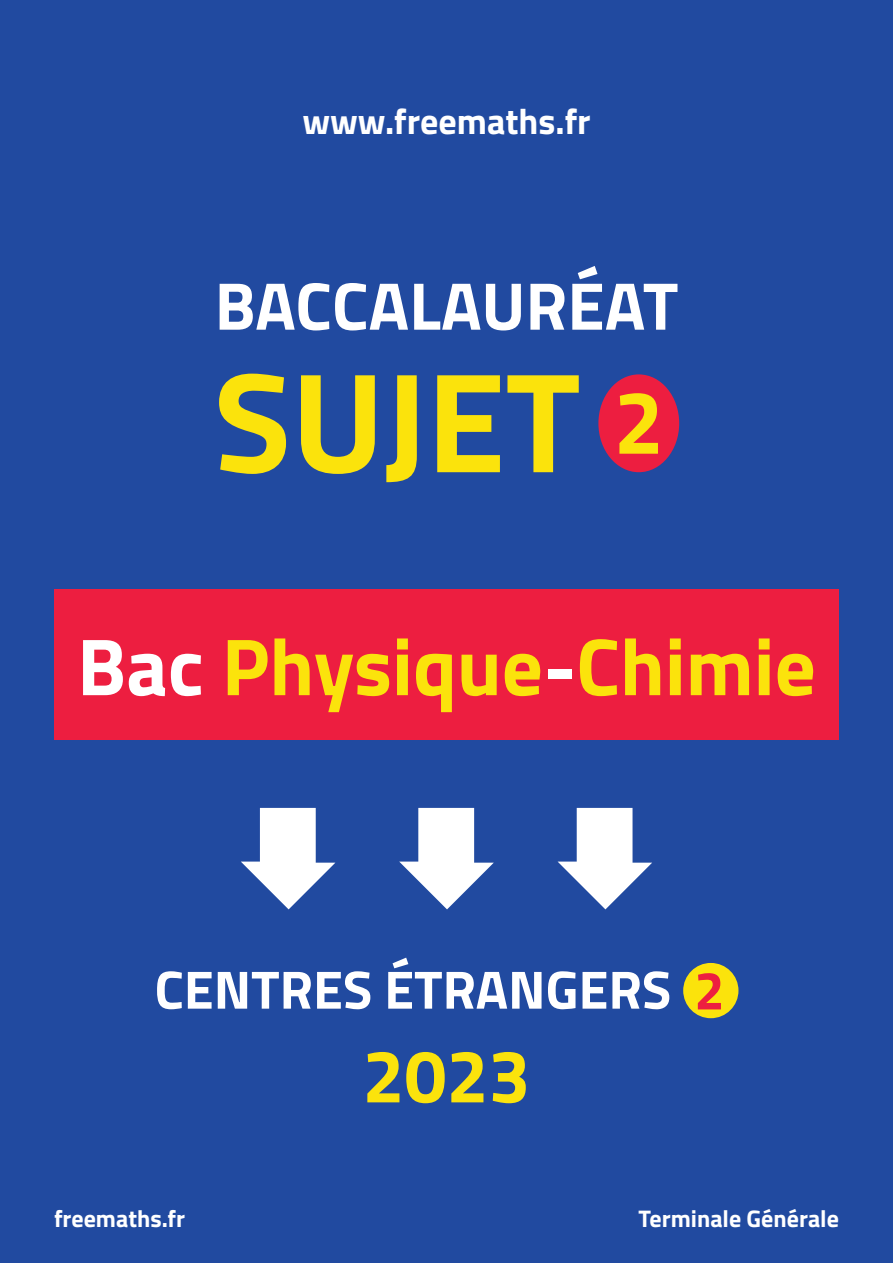
<style>
.page{position:relative;width:893px;height:1263px;background:#214aa0}
.page>*{position:absolute;margin:0;border:0;box-sizing:border-box;transform-origin:0 0}
.t1{font:700 142.5px "Titillium";color:#fbe30c}
.t2{font:700 81px "Titillium";color:#fbe30c}
.t3{font:700 75px "Titillium";color:#fbe30c}
.t4{font:700 67.5px "Titillium";color:#fff}
.t5{font:700 54px "Titillium";color:#fff}
.t6{font:700 36px "Titillium";color:#fff}
.t7{font:700 24px "Titillium";color:#fff}
.s1{font-size:90px}
.s2{color:#fff}
.s3{color:#ed1e40}
</style>
<div class="page">
<div style="left:598px;top:374px;width:81px;height:98px;background:#ed1e40;border-radius:50%"></div>
<svg style="left:241px;top:808px;width:94px;height:101px"></svg>
<svg style="left:399px;top:808px;width:95px;height:101px"></svg>
<svg style="left:558px;top:808px;width:94px;height:101px"></svg>
<div style="left:54px;top:589px;width:785px;height:151px;background:#ed1e40"></div>
<div style="left:683px;top:963px;width:55px;height:55px;background:#fbe30c;border-radius:50%"></div>
<h3 class="t6" style="left:302px;top:94px;width:290px">www.freemaths.fr</h3>
<h3 class="t4" style="left:215px;top:254px;width:465px">BACCALAURÉAT</h3>
<h1 class="t1" style="left:214px;top:313px;width:452px">SUJET <span class="s1">2</span></h1>
<h2 class="t2" style="left:77px;top:605px;width:740px"><span class="s2">Bac</span> Physique<span class="s2">-</span>Chimie</h2>
<p class="t5" style="left:154px;top:948px;width:572px">CENTRES ÉTRANGERS <span class="s3">2</span></p>
<h3 class="t3" style="left:362px;top:1019px;width:169px">2023</h3>
<p class="t7" style="left:54px;top:1200px;width:133px">freemaths.fr</p>
<p class="t7" style="left:639px;top:1200px;width:202px">Terminale Générale</p>
</div>
